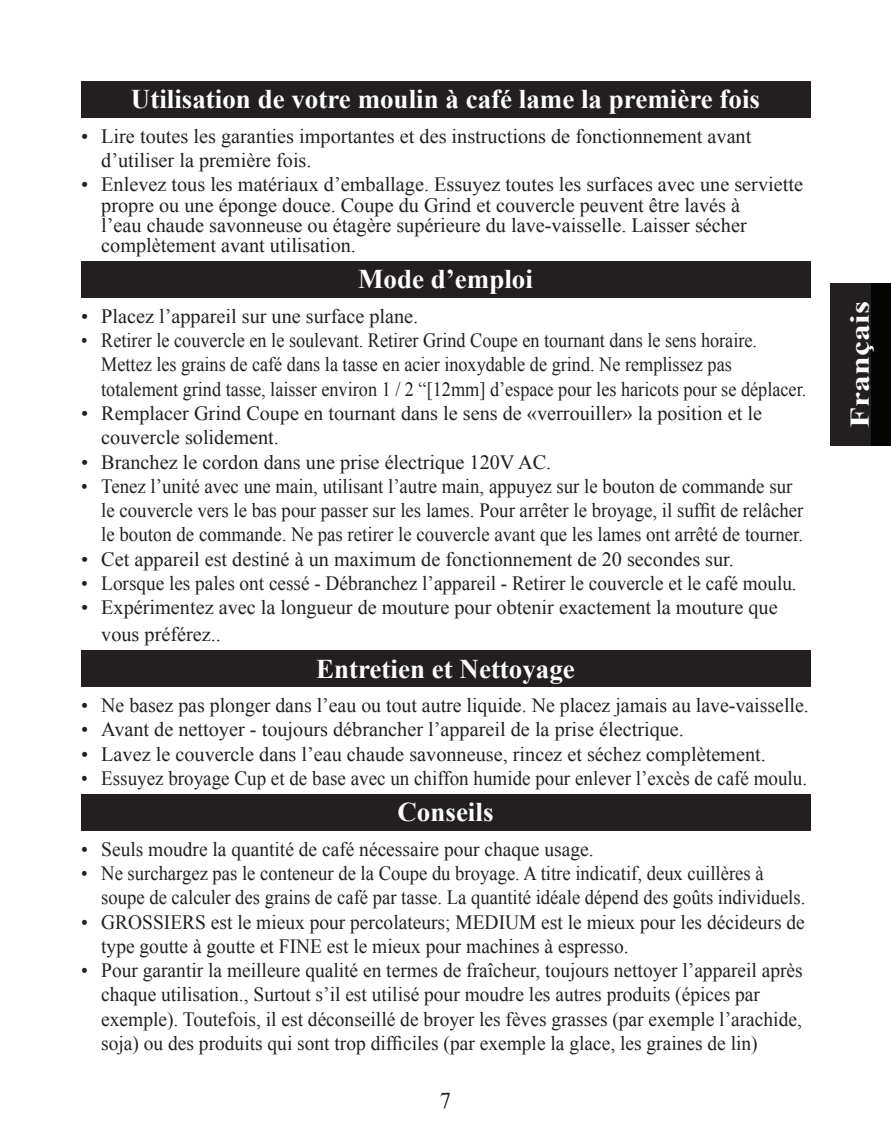
<style>
.page{position:relative;width:891px;height:1134px;background:#fff}
.page>*{position:absolute;margin:0;border:0;box-sizing:border-box;transform-origin:0 0}
.t1{font:700 27px "Times New Roman";color:#fff}
.t2{font:700 27px "Times New Roman";color:#fff;scale:1.25 1}
.t3{font:22.5px "Times New Roman";color:#231f20}
.t4{font:20.25px/20.2px "Times New Roman";color:#231f20}
.t5{font:20.25px/24.3px "Times New Roman";color:#231f20;scale:.96 1}
.t6{font:20.25px/24.3px "Times New Roman";color:#231f20;scale:.93 1}
.t7{font:20.25px/24.3px "Times New Roman";color:#231f20;scale:.9 1}
.t8{font:20.25px/24.3px "Times New Roman";color:#231f20;scale:.92 1}
.t9{font:20.25px "Times New Roman";color:#231f20;scale:.95 1}
.t10{font:20.25px "Times New Roman";color:#231f20;scale:.94 1}
</style>
<div class="page">
<div style="left:830px;top:283px;width:61px;height:162px;background:#040503"></div>
<div style="left:830px;top:283px;width:41px;height:162px;background:#231f20"></div>
<div style="left:81px;top:81px;width:729px;height:36px;background:#231f20"></div>
<div style="left:81px;top:261px;width:729px;height:36px;background:#231f20"></div>
<div style="left:81px;top:650px;width:729px;height:37px;background:#231f20"></div>
<div style="left:81px;top:794px;width:729px;height:36px;background:#231f20"></div>
<h1 class="t1" style="left:131px;top:81px;width:631px">Utilisation de votre moulin à café lame la première fois</h1>
<p class="t4" style="left:101px;top:123px;width:652px;line-height:24.3px;text-indent:-20px">• Lire toutes les garanties importantes et des instructions de fonctionnement avant d’utiliser la première fois.</p>
<p class="t4" style="left:101px;top:174px;width:703px;text-indent:-20px">• Enlevez tous les matériaux d’emballage. Essuyez toutes les surfaces avec une serviette propre ou une éponge douce. Coupe du Grind et couvercle peuvent être lavés à<br>l’eau chaude savonneuse ou étagère supérieure du lave-vaisselle. Laisser sécher complètement avant utilisation.</p>
<h1 class="t1" style="left:358px;top:261px;width:176px">Mode d’emploi</h1>
<p class="t4" style="left:81px;top:306px;width:339px">• Placez l’appareil sur une surface plane.</p>
<p class="t7" style="left:101px;top:328px;width:785px;text-indent:-20px">• Retirer le couvercle en le soulevant. Retirer Grind Coupe en tournant dans le sens horaire.<br>Mettez les grains de café dans la tasse en acier inoxydable de grind. Ne remplissez pas totalement grind tasse, laisser environ 1 / 2 “[12mm] d’espace pour les haricots pour se déplacer.</p>
<p class="t4" style="left:101px;top:401px;width:662px;line-height:24.3px;text-indent:-20px">• Remplacer Grind Coupe en tournant dans le sens de «verrouiller» la position et le couvercle solidement.</p>
<p class="t4" style="left:81px;top:451px;width:472px">• Branchez le cordon dans une prise électrique 120V AC.</p>
<p class="t6" style="left:101px;top:474px;width:757px;text-indent:-20px">• Tenez l’unité avec une main, utilisant l’autre main, appuyez sur le bouton de commande sur le couvercle vers le bas pour passer sur les lames. Pour arrêter le broyage, il suffit de relâcher le bouton de commande. Ne pas retirer le couvercle avant que les lames ont arrêté de tourner.</p>
<p class="t4" style="left:81px;top:549px;width:654px">• Cet appareil est destiné à un maximum de fonctionnement de 20 secondes sur.</p>
<p class="t9" style="left:81px;top:570px;width:755px">• Lorsque les pales ont cessé - Débranchez l’appareil - Retirer le couvercle et le café moulu.</p>
<p class="t4" style="left:101px;top:594px;width:678px;line-height:27px;text-indent:-20px">• Expérimentez avec la longueur de mouture pour obtenir exactement la mouture que vous préférez..</p>
<h1 class="t1" style="left:316px;top:650px;width:260px">Entretien et Nettoyage</h1>
<p class="t4" style="left:81px;top:695px;width:729px">• Ne basez pas plonger dans l’eau ou tout autre liquide. Ne placez jamais au lave-vaisselle.</p>
<p class="t4" style="left:81px;top:719px;width:605px">• Avant de nettoyer - toujours débrancher l’appareil de la prise électrique.</p>
<p class="t4" style="left:81px;top:743px;width:686px">• Lavez le couvercle dans l’eau chaude savonneuse, rincez et séchez complètement.</p>
<p class="t10" style="left:81px;top:765px;width:774px">• Essuyez broyage Cup et de base avec un chiffon humide pour enlever l’excès de café moulu.</p>
<h1 class="t1" style="left:397px;top:794px;width:98px">Conseils</h1>
<p class="t5" style="left:81px;top:836px;width:535px">• Seuls moudre la quantité de café nécessaire pour chaque usage.</p>
<p class="t8" style="left:101px;top:861px;width:767px;text-indent:-20px">• Ne surchargez pas le conteneur de la Coupe du broyage. A titre indicatif, deux cuillères à soupe de calculer des grains de café par tasse. La quantité idéale dépend des goûts individuels.</p>
<p class="t5" style="left:101px;top:909px;width:734px;text-indent:-20px">• GROSSIERS est le mieux pour percolateurs; MEDIUM est le mieux pour les décideurs de type goutte à goutte et FINE est le mieux pour machines à espresso.</p>
<p class="t5" style="left:101px;top:958px;width:732px;text-indent:-20px">• Pour garantir la meilleure qualité en termes de fraîcheur, toujours nettoyer l’appareil après chaque utilisation., Surtout s’il est utilisé pour moudre les autres produits (épices par exemple). Toutefois, il est déconseillé de broyer les fèves grasses (par exemple l’arachide, soja) ou des produits qui sont trop difficiles (par exemple la glace, les graines de lin)</p>
<p class="t3" style="left:440px;top:1086px;width:13px">7</p>
<h1 class="t2" style="left:841px;top:428px;width:103px;rotate:-90deg">Français</h1>
</div>
